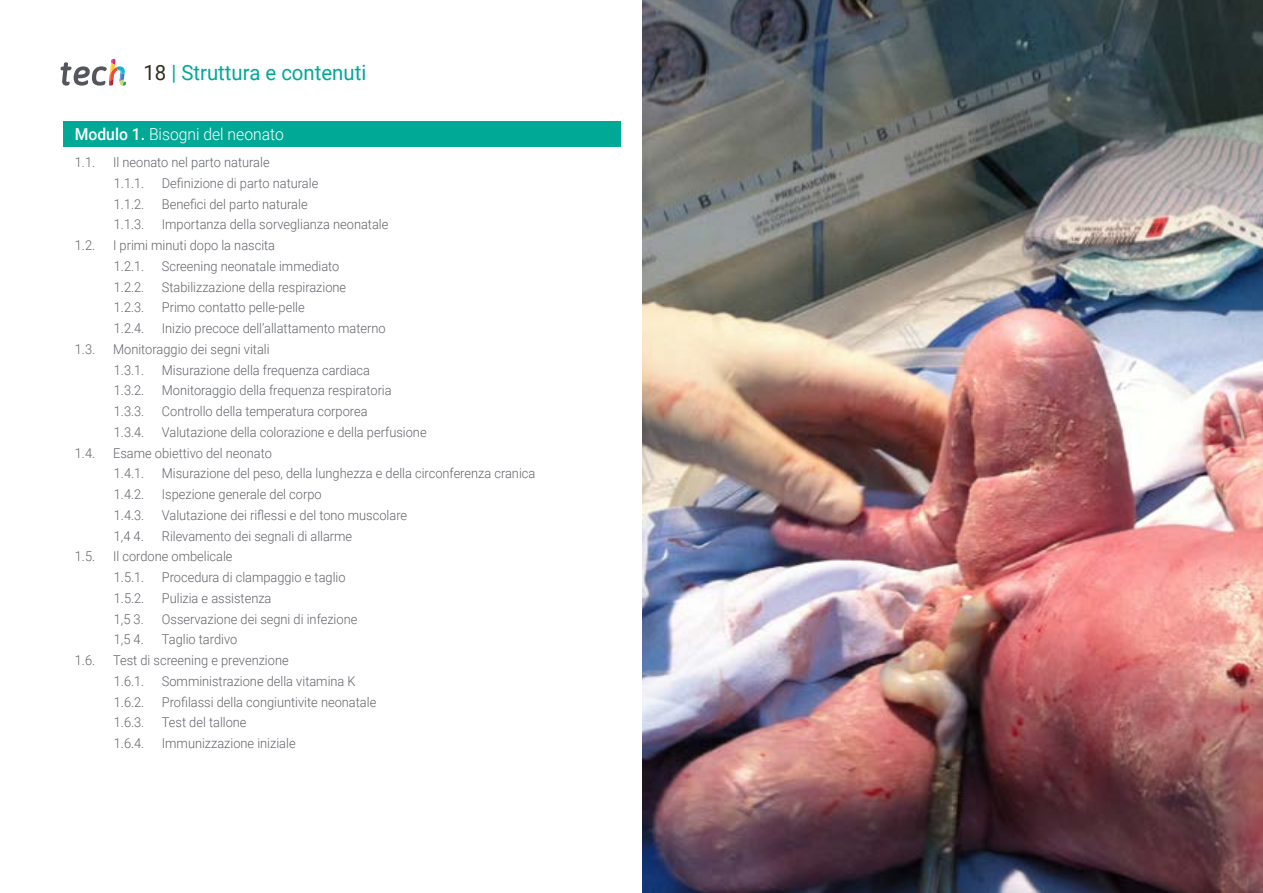
<style>
.page{position:relative;width:1263px;height:893px;background:#fff}
.page>*{position:absolute;margin:0;border:0;box-sizing:border-box;transform-origin:0 0}
.t1{font:21px "Roboto";color:#00a996}
.t2{font:300 16.5px "Roboto";color:#fff;scale:.95 1}
.t3{font:300 13.5px/20.7px "Roboto";color:#61646a;scale:.95 1}
.s1{color:#312e20}
.s2{font-weight:500}
</style>
<div class="page">
<div style="left:64px;top:121px;width:557px;height:25px;background:#00a996"></div>
<img style="left:642px;top:0;width:621px;height:893px">
<svg style="left:61px;top:59px;width:65px;height:27px"></svg>
<h1 class="t1" style="left:144px;top:57px;width:224px"><span class="s1">18</span> | Struttura e contenuti</h1>
<p class="t2" style="left:75px;top:123px;width:221px"><span class="s2">Modulo 1.</span> Bisogni del neonato</p>
<p class="t3" style="left:75px;top:152px;width:23px">1.1.</p>
<p class="t3" style="left:113px;top:152px;width:166px">Il neonato nel parto naturale<br>1.1.1.</p>
<p class="t3" style="left:162px;top:172px;width:166px">Definizione di parto naturale</p>
<p class="t3" style="left:114px;top:193px;width:34px">1.1.2.</p>
<p class="t3" style="left:162px;top:193px;width:155px">Benefici del parto naturale</p>
<p class="t3" style="left:114px;top:214px;width:34px">1.1.3.</p>
<p class="t3" style="left:162px;top:214px;width:240px">Importanza della sorveglianza neonatale</p>
<p class="t3" style="left:75px;top:234px;width:23px">1.2.</p>
<p class="t3" style="left:113px;top:234px;width:172px">I primi minuti dopo la nascita<br>1.2.1.</p>
<p class="t3" style="left:162px;top:255px;width:188px">Screening neonatale immediato</p>
<p class="t3" style="left:114px;top:276px;width:34px">1.2.2.</p>
<p class="t3" style="left:162px;top:276px;width:196px">Stabilizzazione della respirazione</p>
<p class="t3" style="left:114px;top:297px;width:34px">1.2.3.</p>
<p class="t3" style="left:162px;top:297px;width:152px">Primo contatto pelle-pelle</p>
<p class="t3" style="left:114px;top:317px;width:34px">1.2.4.</p>
<p class="t3" style="left:162px;top:317px;width:237px">Inizio precoce dell’allattamento materno</p>
<p class="t3" style="left:75px;top:338px;width:23px">1.3.</p>
<p class="t3" style="left:113px;top:338px;width:166px">Monitoraggio dei segni vitali<br>1.3.1.</p>
<p class="t3" style="left:162px;top:359px;width:221px">Misurazione della frequenza cardiaca</p>
<p class="t3" style="left:114px;top:380px;width:34px">1.3.2.</p>
<p class="t3" style="left:162px;top:380px;width:243px">Monitoraggio della frequenza respiratoria</p>
<p class="t3" style="left:114px;top:400px;width:34px">1.3.3.</p>
<p class="t3" style="left:162px;top:400px;width:218px">Controllo della temperatura corporea</p>
<p class="t3" style="left:114px;top:421px;width:34px">1.3.4.</p>
<p class="t3" style="left:162px;top:421px;width:280px">Valutazione della colorazione e della perfusione</p>
<p class="t3" style="left:75px;top:442px;width:23px">1.4.</p>
<p class="t3" style="left:113px;top:442px;width:169px">Esame obiettivo del neonato<br>1.4.1.</p>
<p class="t3" style="left:162px;top:463px;width:395px">Misurazione del peso, della lunghezza e della circonferenza cranica</p>
<p class="t3" style="left:114px;top:483px;width:34px">1.4.2.</p>
<p class="t3" style="left:162px;top:483px;width:170px">Ispezione generale del corpo</p>
<p class="t3" style="left:114px;top:504px;width:34px">1.4.3.</p>
<p class="t3" style="left:162px;top:504px;width:260px">Valutazione dei riflessi e del tono muscolare</p>
<p class="t3" style="left:114px;top:525px;width:33px">1,4 4.</p>
<p class="t3" style="left:162px;top:525px;width:202px">Rilevamento dei segnali di allarme</p>
<p class="t3" style="left:75px;top:546px;width:23px">1.5.</p>
<p class="t3" style="left:113px;top:546px;width:127px">Il cordone ombelicale<br>1.5.1.</p>
<p class="t3" style="left:162px;top:566px;width:195px">Procedura di clampaggio e taglio</p>
<p class="t3" style="left:114px;top:587px;width:34px">1.5.2.</p>
<p class="t3" style="left:162px;top:587px;width:117px">Pulizia e assistenza</p>
<p class="t3" style="left:114px;top:608px;width:33px">1,5 3.</p>
<p class="t3" style="left:162px;top:608px;width:207px">Osservazione dei segni di infezione</p>
<p class="t3" style="left:114px;top:629px;width:33px">1,5 4.</p>
<p class="t3" style="left:162px;top:629px;width:81px">Taglio tardivo</p>
<p class="t3" style="left:75px;top:649px;width:23px">1.6.</p>
<p class="t3" style="left:113px;top:649px;width:186px">Test di screening e prevenzione<br>1.6.1.</p>
<p class="t3" style="left:162px;top:670px;width:206px">Somministrazione della vitamina K</p>
<p class="t3" style="left:114px;top:691px;width:34px">1.6.2.</p>
<p class="t3" style="left:162px;top:691px;width:227px">Profilassi della congiuntivite neonatale</p>
<p class="t3" style="left:114px;top:712px;width:34px">1.6.3.</p>
<p class="t3" style="left:162px;top:712px;width:91px">Test del tallone</p>
<p class="t3" style="left:114px;top:732px;width:34px">1.6.4.</p>
<p class="t3" style="left:162px;top:732px;width:142px">Immunizzazione iniziale</p>
</div>
